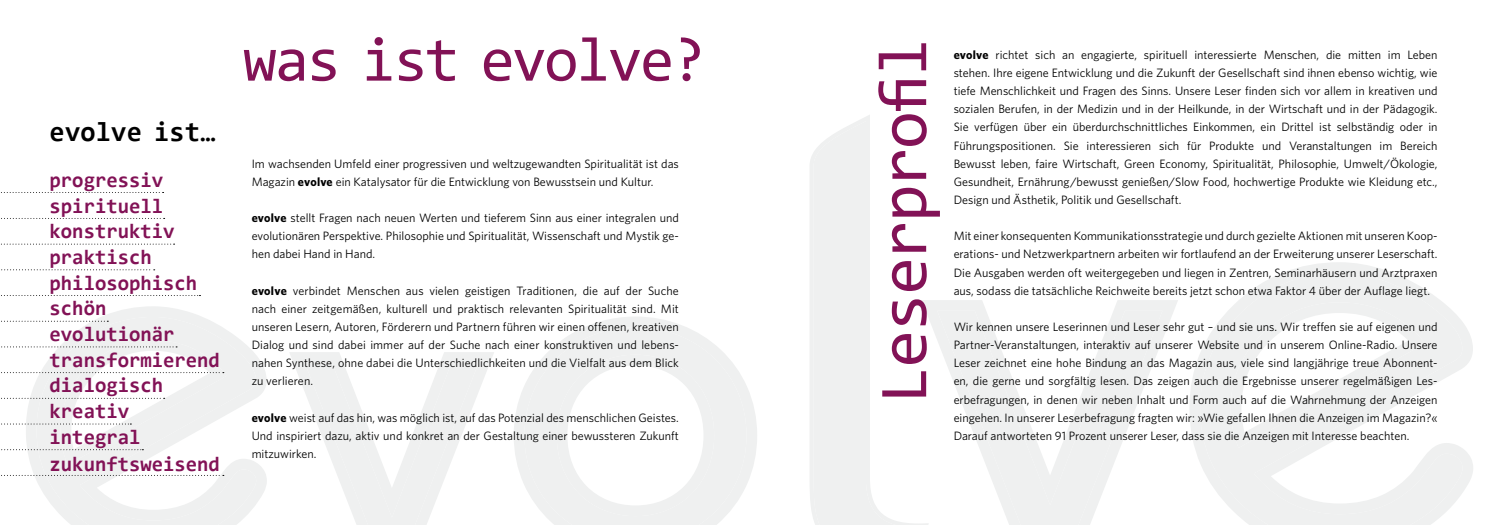
<style>
.page{position:relative;width:1489px;height:525px;background:#fff}
.page>*{position:absolute;margin:0;border:0;box-sizing:border-box;transform-origin:0 0}
.t1{font:68.75px "Consolas";letter-spacing:-.02em;color:#821256}
.t2{font:62.5px "Consolas";letter-spacing:-.04em;color:#821256}
.t3{font:700 27.5px "Consolas";letter-spacing:.01em;color:#000}
.t4{font:700 20.62px/25.6px "Consolas";color:#821256}
.t5{font:12.12px/18.1px "Whitney";color:#000;text-align:justify}
.s1{font-weight:700}
</style>
<div class="page">
<svg style="left:26px;top:306px;width:241px;height:218px;fill:#eff0f0"></svg>
<svg style="left:290px;top:352px;width:204px;height:172px"></svg>
<svg style="left:514px;top:317px;width:243px;height:207px;fill:#eff0f0"></svg>
<svg style="left:810px;top:115px;width:104px;height:409px;fill:#eff0f0"></svg>
<svg style="left:922px;top:300px;width:256px;height:224px"></svg>
<svg style="left:1190px;top:262px;width:282px;height:262px;fill:#eff0f0"></svg>
<svg style="left:1px;top:192px;width:163px;height:1px"></svg>
<svg style="left:1px;top:218px;width:164px;height:1px"></svg>
<svg style="left:1px;top:243px;width:174px;height:1px"></svg>
<svg style="left:1px;top:269px;width:154px;height:1px"></svg>
<svg style="left:1px;top:295px;width:199px;height:1px"></svg>
<svg style="left:1px;top:320px;width:107px;height:1px"></svg>
<svg style="left:1px;top:346px;width:176px;height:1px"></svg>
<svg style="left:1px;top:372px;width:223px;height:1px"></svg>
<svg style="left:1px;top:397px;width:164px;height:1px"></svg>
<svg style="left:1px;top:423px;width:130px;height:1px"></svg>
<svg style="left:1px;top:449px;width:142px;height:1px"></svg>
<svg style="left:26px;top:474px;width:198px;height:1px"></svg>
<h3 class="t3" style="left:50px;top:115px;width:167px">evolve ist…</h3>
<h3 class="t4" style="left:50px;top:167px;width:172px">progressiv spirituell konstruktiv praktisch philosophisch schön evolutionär transformierend dialogisch kreativ integral</h3>
<h3 class="t4" style="left:50px;top:450px;width:172px">zukunftsweisend</h3>
<h2 class="t2" style="left:243px;top:21px;width:465px">was ist evolve?</h2>
<h1 class="t1" style="left:860px;top:404px;width:367px;rotate:-90deg">Leserprofil</h1>
<p class="t5" style="left:252px;top:154px;width:428px">Im wachsenden Umfeld einer progressiven und weltzugewandten Spiritualität ist das<br>Magazin <span class="s1">evolve</span> ein Katalysator für die Entwicklung von Bewusstsein und Kultur.</p>
<p class="t5" style="left:252px;top:208px;width:428px"><span class="s1">evolve</span> stellt Fragen nach neuen Werten und tieferem Sinn aus einer integralen und evolutionären Perspektive. Philosophie und Spiritualität, Wissenschaft und Mystik ge&shy;hen dabei Hand in Hand.</p>
<p class="t5" style="left:252px;top:281px;width:429px"><span class="s1">evolve</span> verbindet Menschen aus vielen geistigen Traditionen, die auf der Suche nach einer zeitgemäßen, kulturell und praktisch relevanten Spiritualität sind. Mit unseren Lesern, Autoren, Förderern und Partnern führen wir einen offenen, kreativen Dialog und sind dabei immer auf der Suche nach einer konstruktiven und lebens&shy;nahen Synthese, ohne dabei die Unterschiedlichkeiten und die Vielfalt aus dem Blick zu verlieren.</p>
<p class="t5" style="left:252px;top:408px;width:428px"><span class="s1">evolve</span> weist auf das hin, was möglich ist, auf das Potenzial des menschlichen Geistes.<br>Und inspiriert dazu, aktiv und konkret an der Gestaltung einer bewussteren Zukunft mitzuwirken.</p>
<p class="t5" style="left:953px;top:45px;width:485px"><span class="s1">evolve</span> richtet sich an engagierte, spirituell interessierte Menschen, die mitten im Leben stehen. Ihre eigene Entwicklung und die Zukunft der Gesellschaft sind ihnen ebenso wichtig, wie tiefe Menschlichkeit und Fragen des Sinns. Unsere Leser finden sich vor allem in kreativen und sozialen Berufen, in der Medizin und in der Heilkunde, in der Wirtschaft und in der Pädagogik.<br>Sie verfügen über ein überdurchschnittliches Einkommen, ein Drittel ist selbständig oder in Führungspositionen. Sie interessieren sich für Produkte und Veranstaltungen im Bereich Bewusst leben, faire Wirtschaft, Green Economy, Spiritualität, Philosophie, Umwelt/Ökologie, Gesundheit, Ernährung/bewusst genießen/Slow Food, hochwertige Produkte wie Kleidung etc., Design und Ästhetik, Politik und Gesellschaft.</p>
<p class="t5" style="left:953px;top:226px;width:485px">Mit einer konsequenten Kommunikationsstrategie und durch gezielte Aktionen mit unseren Koop&shy;erations- und Netzwerkpartnern arbeiten wir fortlaufend an der Erweiterung unserer Leserschaft.<br>Die Ausgaben werden oft weitergegeben und liegen in Zentren, Seminarhäusern und Arztpraxen aus, sodass die tatsächliche Reichweite bereits jetzt schon etwa Faktor 4 über der Auflage liegt.</p>
<p class="t5" style="left:953px;top:317px;width:485px">Wir kennen unsere Leserinnen und Leser sehr gut – und sie uns. Wir treffen sie auf eigenen und Partner-Veranstaltungen, interaktiv auf unserer Website und in unserem Online-Radio. Unsere Leser zeichnet eine hohe Bindung an das Magazin aus, viele sind langjährige treue Abonnent&shy;en, die gerne und sorgfältig lesen. Das zeigen auch die Ergebnisse unserer regelmäßigen Les&shy;erbefragungen, in denen wir neben Inhalt und Form auch auf die Wahrnehmung der Anzeigen eingehen. In unserer Leserbefragung fragten wir: »Wie gefallen Ihnen die Anzeigen im Magazin?« Darauf antworteten 91 Prozent unserer Leser, dass sie die Anzeigen mit Interesse beachten.</p>
</div>
